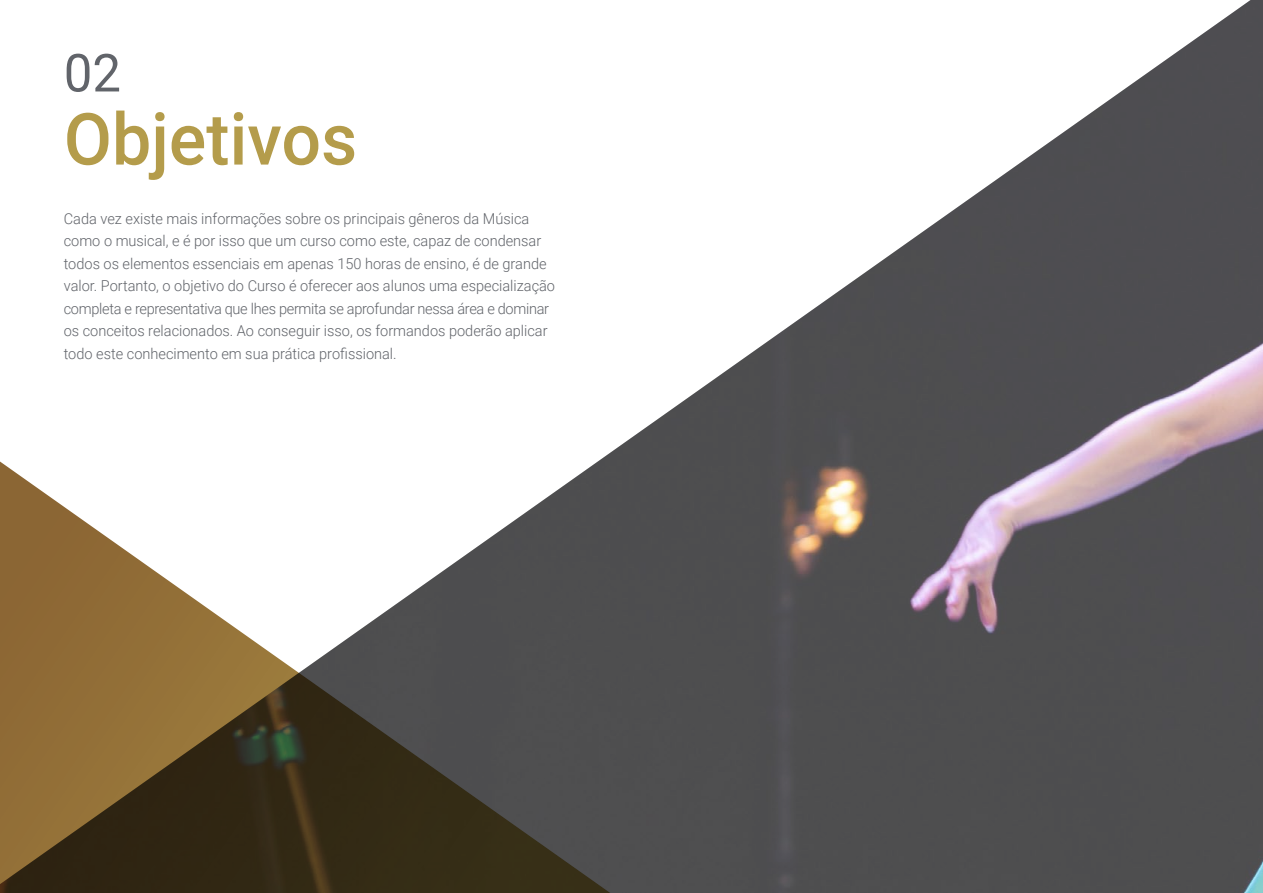
<style>
.page{position:relative;width:1263px;height:893px;background:#fff}
.page>*{position:absolute;margin:0;border:0;box-sizing:border-box;transform-origin:0 0}
.t1{font:500 72px "Roboto";color:#b49c4b}
.t2{font:52.5px "Roboto";color:#61646a}
.t3{font:300 15px/22.5px "Roboto";color:#61646a}
</style>
<div class="page">
<img style="left:620px;top:0;width:643px;height:893px">
<svg style="left:0;top:446px;width:640px;height:447px"></svg>
<h2 class="t2" style="left:64px;top:36px;width:59px">02</h2>
<h1 class="t1" style="left:64px;top:89px;width:295px">Objetivos</h1>
<p class="t3" style="left:64px;top:207px;width:493px">Cada vez existe mais informações sobre os principais gêneros da Música como o musical, e é por isso que um curso como este, capaz de condensar todos os elementos essenciais em apenas 150 horas de ensino, é de grande valor. Portanto, o objetivo do Curso é oferecer aos alunos uma especialização completa e representativa que lhes permita se aprofundar nessa área e dominar os conceitos relacionados. Ao conseguir isso, os formandos poderão aplicar todo este conhecimento em sua prática profissional.</p>
</div>
